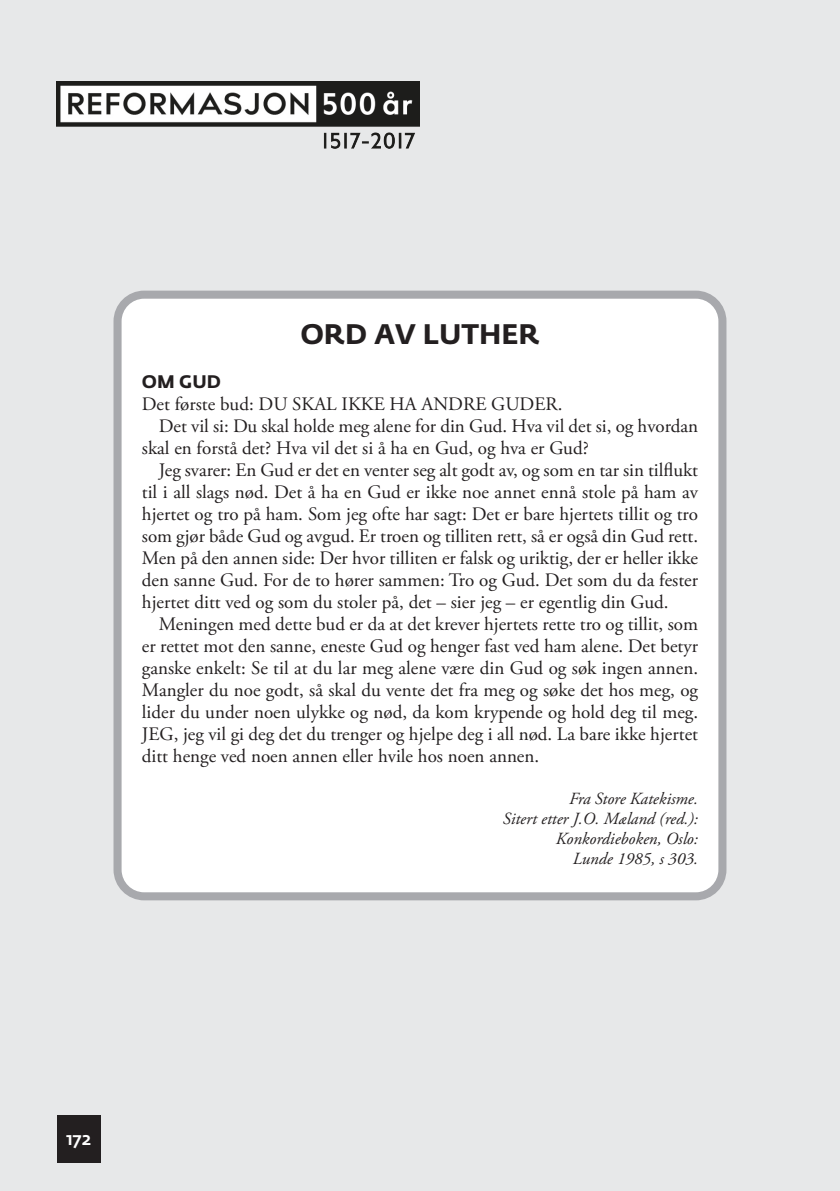
<style>
.page{position:relative;width:840px;height:1191px;background:#fff}
.page>*{position:absolute;margin:0;border:0;box-sizing:border-box;transform-origin:0 0}
.t1{font:700 28px "Fedra Sans";color:#231f20}
.t2{font:19px "Adobe Garamond Pro";color:#231f20}
.t3{font:700 18px "Fedra Sans";color:#231f20}
.t4{font:500 18px "Fedra Sans";color:#fff}
.t5{font:italic 17px/20px "Adobe Garamond Pro";color:#231f20;text-align:right}
</style>
<div class="page">
<div style="left:0;top:0;width:839px;height:1191px;background:#e7e8e9"></div>
<div style="left:57px;top:1115px;width:43px;height:47px;background:#231f20"></div>
<div style="left:113px;top:291px;width:613px;height:609px;background:#fff"></div>
<img style="left:57px;top:82px;width:363px;height:67px">
<h1 class="t1" style="left:300px;top:324px;width:241px">ORD AV LUTHER</h1>
<p class="t3" style="left:142px;top:375px;width:81px">OM GUD</p>
<p class="t2" style="left:142px;top:396px;width:422px">Det første bud: DU SKAL IKKE HA ANDRE GUDER.</p>
<p class="t2" style="left:159px;top:418px;width:540px">Det vil si: Du skal holde meg alene for din Gud. Hva vil det si, og hvordan</p>
<p class="t2" style="left:142px;top:440px;width:448px">skal en forstå det? Hva vil det si å ha en Gud, og hva er Gud?</p>
<p class="t2" style="left:159px;top:462px;width:540px">Jeg svarer: En Gud er det en venter seg alt godt av, og som en tar sin tilflukt</p>
<p class="t2" style="left:142px;top:484px;width:557px">til i all slags nød. Det å ha en Gud er ikke noe annet ennå stole på ham av</p>
<p class="t2" style="left:142px;top:506px;width:557px">hjertet og tro på ham. Som jeg ofte har sagt: Det er bare hjertets tillit og tro</p>
<p class="t2" style="left:142px;top:528px;width:557px">som gjør både Gud og avgud. Er troen og tilliten rett, så er også din Gud rett.</p>
<p class="t2" style="left:142px;top:550px;width:557px">Men på den annen side: Der hvor tilliten er falsk og uriktig, der er heller ikke</p>
<p class="t2" style="left:142px;top:572px;width:557px">den sanne Gud. For de to hører sammen: Tro og Gud. Det som du da fester</p>
<p class="t2" style="left:142px;top:594px;width:528px">hjertet ditt ved og som du stoler på, det – sier jeg – er egentlig din Gud.</p>
<p class="t2" style="left:159px;top:616px;width:540px">Meningen med dette bud er da at det krever hjertets rette tro og tillit, som</p>
<p class="t2" style="left:142px;top:638px;width:557px">er rettet mot den sanne, eneste Gud og henger fast ved ham alene. Det betyr</p>
<p class="t2" style="left:142px;top:660px;width:557px">ganske enkelt: Se til at du lar meg alene være din Gud og søk ingen annen.</p>
<p class="t2" style="left:142px;top:682px;width:557px">Mangler du noe godt, så skal du vente det fra meg og søke det hos meg, og</p>
<p class="t2" style="left:142px;top:704px;width:557px">lider du under noen ulykke og nød, da kom krypende og hold deg til meg.</p>
<p class="t2" style="left:142px;top:726px;width:557px">JEG, jeg vil gi deg det du trenger og hjelpe deg i all nød. La bare ikke hjertet</p>
<p class="t2" style="left:142px;top:748px;width:398px">ditt henge ved noen annen eller hvile hos noen annen.</p>
<p class="t5" style="left:502px;top:790px;width:196px">Fra Store Katekisme.<br>Sitert etter J.O. Mæland (red.):<br>Konkordieboken, Oslo:<br>Lunde 1985, s 303.</p>
<p class="t4" style="left:66px;top:1131px;width:27px">172</p>
</div>
